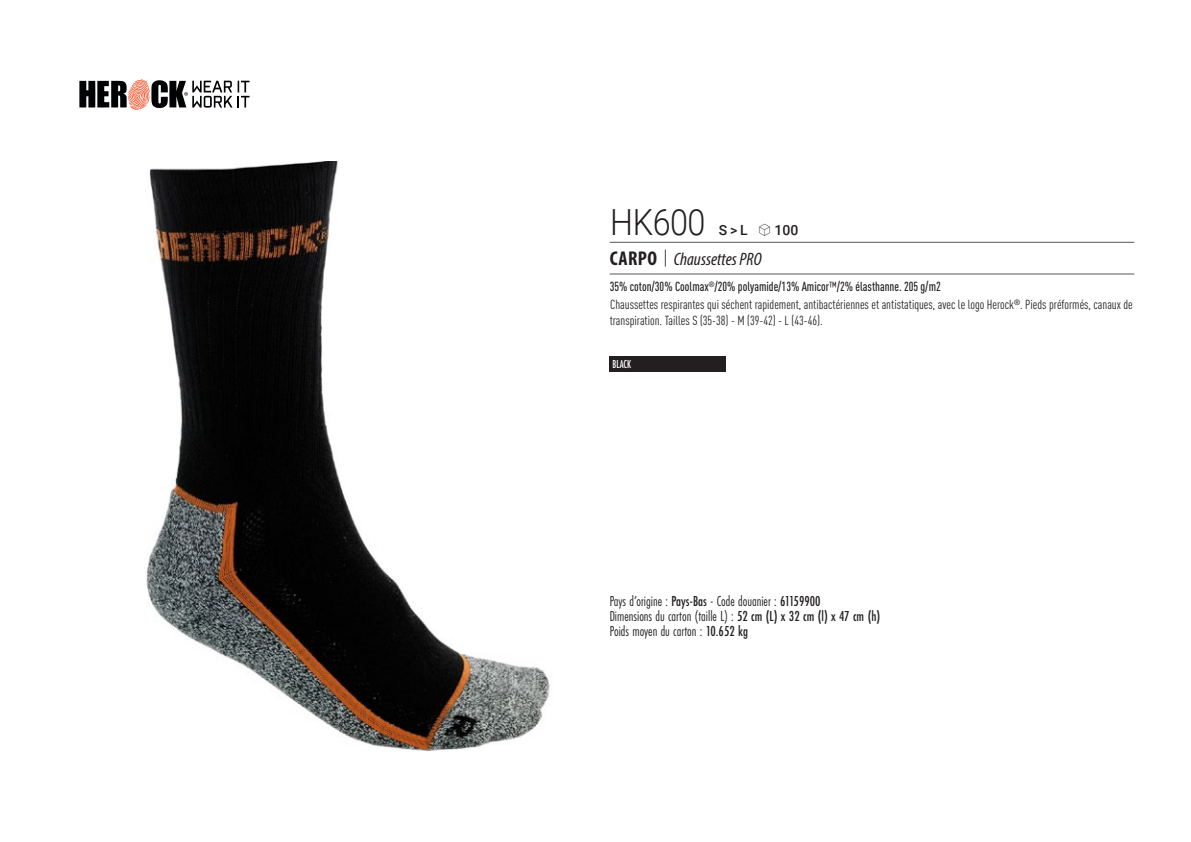
<style>
.page{position:relative;width:1191px;height:842px;background:#fff}
.page>*{position:absolute;margin:0;border:0;box-sizing:border-box;transform-origin:0 0}
.t1{font:300 36px "Roboto";letter-spacing:-.015em;color:#231f20;scale:.9 1}
.t2{font:italic 18px "Myriad Variable Concept";color:#231f20}
.t3{font:15px "Futura PT Cond";color:#231f20;scale:.95 1}
.t4{font:500 14px "Roboto";color:#231f20}
.t5{font:condensed 13px/16px "DIN Pro";color:#231f20}
.grammage_2020{font:500 condensed 13px "DIN Pro";color:#231f20;scale:.95 1}
.Coloris_nuancier_bla{font:500 12px "Futura PT Cond";letter-spacing:-.01em;color:#fff;scale:.9 1}
.s1{font-family:"Linotype Shapeshifter";font-weight:400;font-size:16px}
.s2{font-family:"Myriad Pro";font-weight:700;font-style:normal;font-stretch:condensed;font-size:20px}
.s3{font-family:"Roboto Condensed";font-weight:300;font-style:normal;font-size:20px}
.s4{font-weight:500}
</style>
<div class="page">
<img style="left:146px;top:162px;width:404px;height:588px">
<svg style="left:238px;top:81px;width:11px;height:27px"></svg>
<svg style="left:79px;top:79px;width:153px;height:31px"></svg>
<div style="left:609px;top:356px;width:117px;height:16px;background:#231f20"></div>
<hr style="left:609px;top:242px;width:525px;height:1px;background:#57585a">
<hr style="left:609px;top:274px;width:525px;height:1px;background:#57585a">
<p class="t1" style="left:610px;top:197px;width:107px">HK600</p>
<p class="t4" style="left:718px;top:220px;width:81px">S &gt; L <span class="s1">S</span> 100</p>
<p class="t2" style="left:610px;top:249px;width:153px"><span class="s2">CARPO</span> <span class="s3">|</span> Chaussettes PRO</p>
<p class="grammage_2020" style="left:609px;top:277px;width:350px">35% coton/30% Coolmax<sup>®</sup>/20% polyamide/13% Amicor™/2% élasthanne. 205 g/m2</p>
<p class="t5" style="left:609px;top:296px;width:524px">Chaussettes respirantes qui séchent rapidement, antibactériennes et antistatiques, avec le logo Herock<sup>®</sup>. Pieds préformés, canaux de transpiration. Tailles S (35-38) - M (39-42) - L (43-46).</p>
<p class="Coloris_nuancier_bla" style="left:612px;top:357px;width:22px">BLACK</p>
<p class="t3" style="left:609px;top:592px;width:224px">Pays d’origine : <span class="s4">Pays-Bas</span> - Code douanier : <span class="s4">61159900</span></p>
<p class="t3" style="left:609px;top:607px;width:286px">Dimensions du carton (taille L) : <span class="s4">52 cm (L) x 32 cm (l) x 47 cm (h)</span></p>
<p class="t3" style="left:609px;top:622px;width:147px">Poids moyen du carton : <span class="s4">10.652 kg</span></p>
</div>
